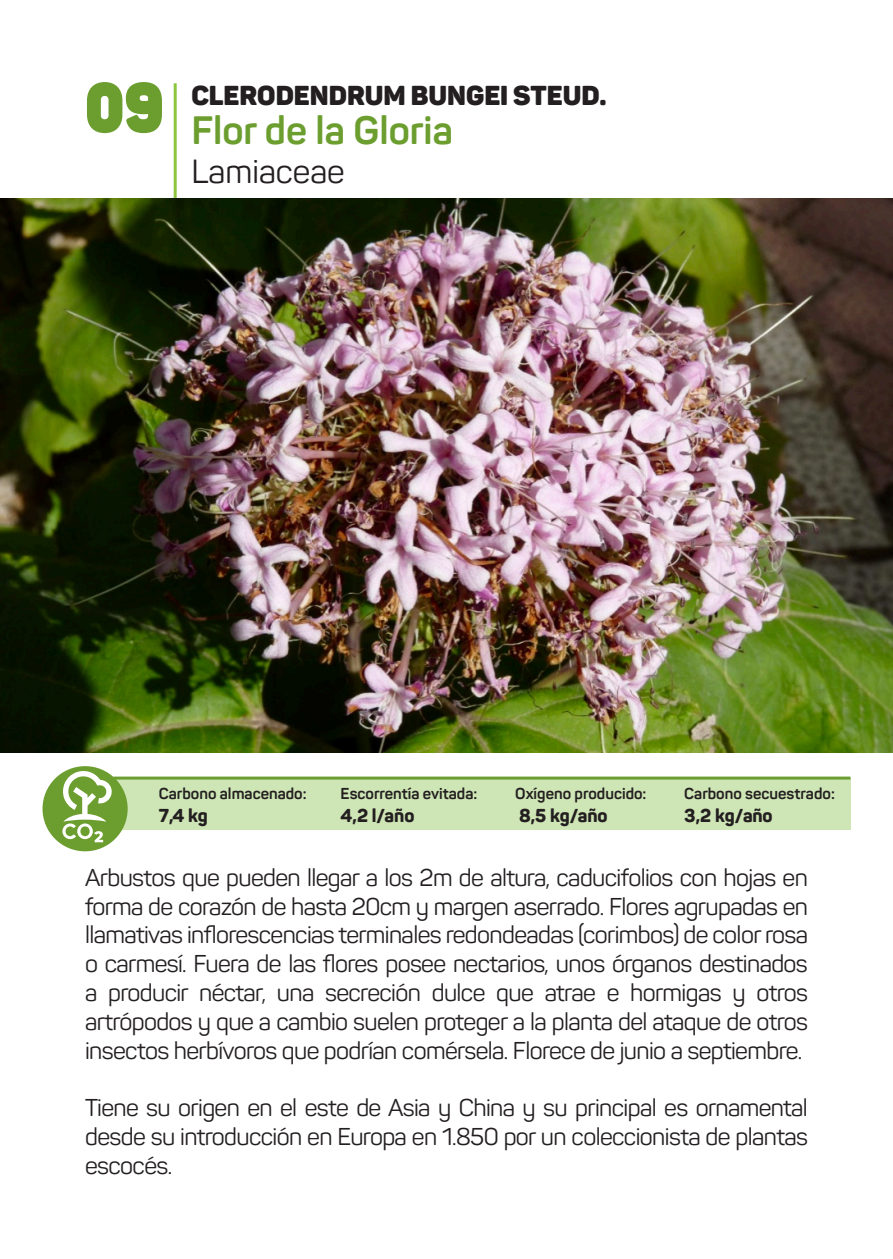
<style>
.page{position:relative;width:893px;height:1259px;background:#fff}
.page>*{position:absolute;margin:0;border:0;box-sizing:border-box;transform-origin:0 0}
.t1{font:800 69px "Panton";color:#6c9e2f;scale:.87 1}
.t2{font:700 39px "Panton";color:#6c9e2f}
.t3{font:33px "Panton";color:#231f20}
.t4{font:27px "Panton Black Caps";color:#231f20}
.Normal_text{font:24px/28.8px "Panton";letter-spacing:-.025em;color:#231f20;text-align:justify}
.t5{font:800 18.3px "Panton";color:#231f20}
.t6{font:700 15.6px "Panton";color:#231f20}
</style>
<div class="page">
<hr style="left:174px;top:83px;width:3px;height:124px;background:#8bc63e">
<img style="left:0;top:198px;width:893px;height:555px">
<div style="left:113px;top:778px;width:737px;height:51px;background:#cee5b5"></div>
<hr style="left:113px;top:776px;width:737px;height:3px;background:#6c9e2f">
<div style="left:43px;top:766px;width:85px;height:85px;background:#6c9e2f;border-radius:50%"></div>
<svg style="left:62px;top:769px;width:50px;height:73px"></svg>
<p class="t1" style="left:85px;top:62px;width:92px">09</p>
<p class="t4" style="left:191px;top:78px;width:417px">CLERODENDRUM BUNGEI STEUD.</p>
<p class="t2" style="left:191px;top:106px;width:263px">Flor de la Gloria</p>
<p class="t3" style="left:191px;top:152px;width:155px">Lamiaceae</p>
<p class="t6" style="left:159px;top:784px;width:149px">Carbono almacenado:</p>
<p class="t5" style="left:159px;top:803px;width:51px">7,4 kg</p>
<p class="t6" style="left:341px;top:784px;width:138px">Escorrentía evitada:</p>
<p class="t5" style="left:341px;top:803px;width:75px">4,2 l/año</p>
<p class="t6" style="left:515px;top:784px;width:133px">Oxígeno producido:</p>
<p class="t5" style="left:519px;top:803px;width:90px">8,5 kg/año</p>
<p class="t6" style="left:684px;top:784px;width:152px">Carbono secuestrado:</p>
<p class="t5" style="left:684px;top:803px;width:90px">3,2 kg/año</p>
<p class="Normal_text" style="left:85px;top:863px;width:724px">Arbustos que pueden llegar a los 2m de altura, caducifolios con hojas en forma de corazón de hasta 20cm y margen aserrado. Flores agrupadas en llamativas inflorescencias terminales redondeadas (corimbos) de color rosa o carmesí. Fuera de las flores posee nectarios, unos órganos destinados a producir néctar, una secreción dulce que atrae e hormigas y otros artrópodos y que a cambio suelen proteger a la planta del ataque de otros insectos herbívoros que podrían comérsela. Florece de junio a septiembre.</p>
<p class="Normal_text" style="left:85px;top:1093px;width:724px">Tiene su origen en el este de Asia y China y su principal es ornamental desde su introducción en Europa en 1.850 por un coleccionista de plantas escocés.</p>
</div>
